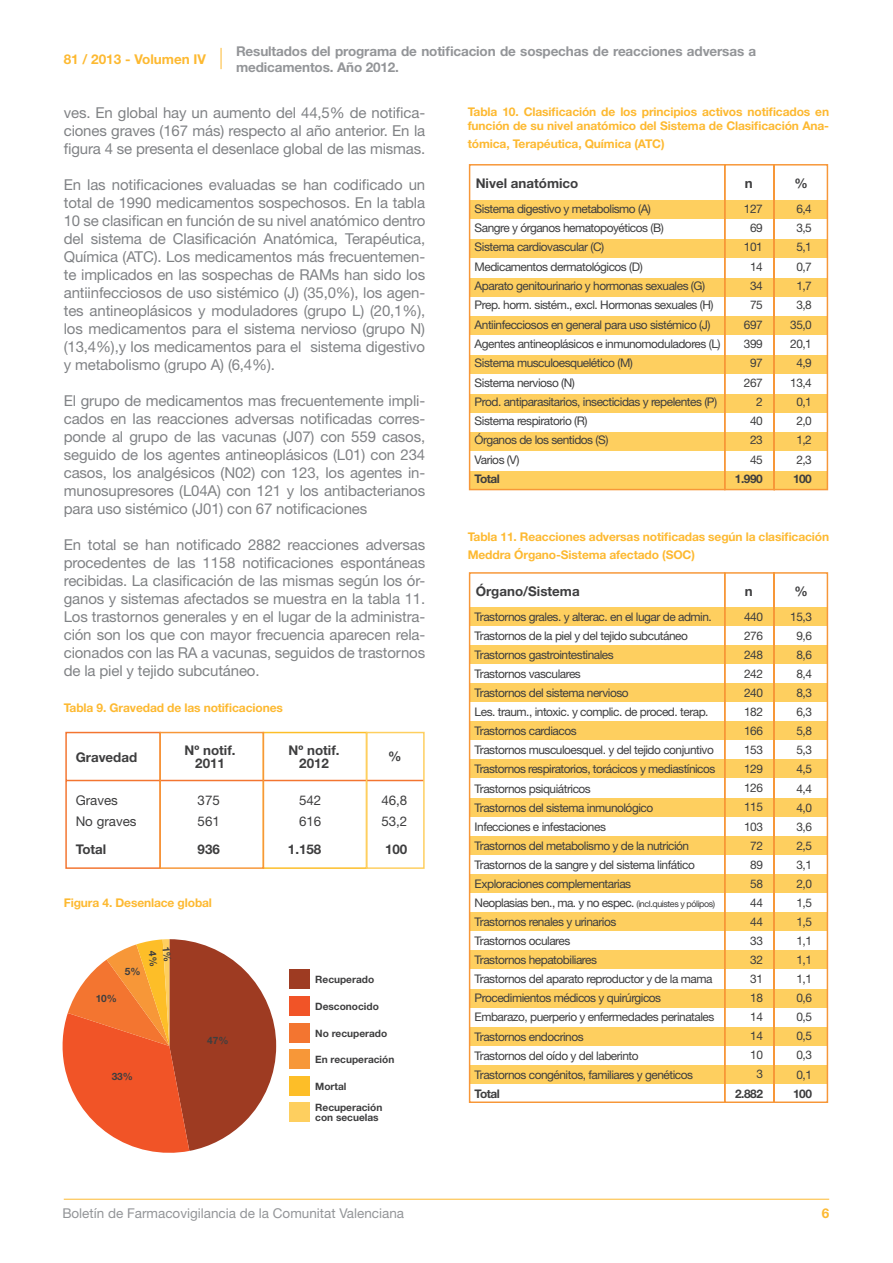
<style>
.page{position:relative;width:893px;height:1263px;background:#fff}
.page>*{position:absolute;margin:0;border:0;box-sizing:border-box;transform-origin:0 0}
.t1{font:15px/18px "Helvetica Neue LT";letter-spacing:-.01em;color:#808285;text-align:justify}
.t2{font:700 13.5px/16.2px "Helvetica Neue LT";letter-spacing:-.01em;color:#939598}
.t3{font:13.5px "Helvetica Neue LT";color:#939598}
.t4{font:700 13.5px "Helvetica Neue LT";color:#fdb931}
.t5{font:700 13.35px/13.4px "Helvetica Neue LT";color:#3e3e3f;text-align:center}
.t6{font:13.35px/20.9px "Helvetica Neue LT";color:#3e3e3f}
.t7{font:700 12px/14.4px "Helvetica Neue LT";letter-spacing:-.01em;color:#fdb931}
.t8{font:11.85px/19px "Helvetica Neue LT";letter-spacing:-.04em;color:#3e3e3f}
.t9{font:700 11.85px "Helvetica Neue LT";letter-spacing:-.04em;color:#3e3e3f}
.t10{font:700 10.2px/20.9px "Helvetica Neue LT";color:#3e3e3f}
.s1{font-size:8.85px}
</style>
<div class="page">
<hr style="left:64px;top:1199px;width:765px;height:1px;background:#fdb931">
<svg style="left:221px;top:48px;width:1px;height:21px"></svg>
<svg style="left:65px;top:731px;width:360px;height:138px"></svg>
<div style="left:366px;top:732px;width:59px;height:137px;border:1px solid #fecf5f"></div>
<div style="left:159px;top:732px;width:105px;height:137px;border:1px solid #f79738"></div>
<div style="left:470px;top:201px;width:357px;height:18px;background:#fecf5f"></div>
<div style="left:470px;top:239px;width:357px;height:19px;background:#fecf5f"></div>
<div style="left:470px;top:278px;width:357px;height:18px;background:#fecf5f"></div>
<div style="left:470px;top:316px;width:357px;height:19px;background:#fecf5f"></div>
<div style="left:470px;top:355px;width:357px;height:19px;background:#fecf5f"></div>
<div style="left:470px;top:394px;width:357px;height:18px;background:#fecf5f"></div>
<div style="left:470px;top:432px;width:357px;height:19px;background:#fecf5f"></div>
<div style="left:470px;top:471px;width:357px;height:19px;background:#fecf5f"></div>
<svg style="left:723px;top:164px;width:106px;height:327px"></svg>
<div style="left:470px;top:912px;width:357px;height:19px;background:#fecf5f"></div>
<div style="left:470px;top:950px;width:357px;height:19px;background:#fecf5f"></div>
<div style="left:470px;top:989px;width:357px;height:18px;background:#fecf5f"></div>
<div style="left:470px;top:1027px;width:357px;height:18px;background:#fecf5f"></div>
<div style="left:470px;top:1065px;width:357px;height:19px;background:#fecf5f"></div>
<div style="left:470px;top:607px;width:357px;height:18px;background:#fecf5f"></div>
<div style="left:470px;top:645px;width:357px;height:19px;background:#fecf5f"></div>
<div style="left:470px;top:683px;width:357px;height:19px;background:#fecf5f"></div>
<div style="left:470px;top:721px;width:357px;height:19px;background:#fecf5f"></div>
<div style="left:470px;top:760px;width:357px;height:18px;background:#fecf5f"></div>
<div style="left:470px;top:798px;width:357px;height:18px;background:#fecf5f"></div>
<div style="left:470px;top:836px;width:357px;height:18px;background:#fecf5f"></div>
<div style="left:470px;top:874px;width:357px;height:19px;background:#fecf5f"></div>
<svg style="left:723px;top:572px;width:106px;height:531px"></svg>
<div style="left:289px;top:969px;width:21px;height:20px;background:#9e3b22"></div>
<div style="left:289px;top:996px;width:21px;height:19px;background:#f15427"></div>
<div style="left:289px;top:1023px;width:21px;height:20px;background:#f37530"></div>
<div style="left:289px;top:1050px;width:21px;height:19px;background:#f79738"></div>
<div style="left:289px;top:1076px;width:21px;height:19px;background:#fdbe28"></div>
<div style="left:289px;top:1102px;width:21px;height:20px;background:#fecf5f"></div>
<svg style="left:62px;top:939px;width:214px;height:214px"></svg>
<p class="t4" style="left:64px;top:51px;width:144px">81 / 2013 - Volumen IV</p>
<p class="t2" style="left:236px;top:42px;width:522px">Resultados del programa de notificacion de sospechas de reacciones adversas a medicamentos. Año 2012.</p>
<p class="t1" style="left:64px;top:104px;width:363px">ves. En global hay un aumento del 44,5% de notifica&shy;ciones graves (167 más) respecto al año anterior. En la figura 4 se presenta el desenlace global de las mismas.</p>
<p class="t1" style="left:64px;top:176px;width:363px">En las notificaciones evaluadas se han codificado un total de 1990 medicamentos sospechosos. En la tabla 10 se clasifican en función de su nivel anatómico dentro del sistema de Clasificación Anatómica, Terapéutica, Química (ATC). Los medicamentos más frecuentemen&shy;te implicados en las sospechas de RAMs han sido los antiinfecciosos de uso sistémico (J) (35,0%), los agen&shy;tes antineoplásicos y moduladores (grupo L) (20,1%), los medicamentos para el sistema nervioso (grupo N) (13,4%),y los medicamentos para el sistema digestivo y metabolismo (grupo A) (6,4%).</p>
<p class="t1" style="left:64px;top:392px;width:363px">El grupo de medicamentos mas frecuentemente impli&shy;cados en las reacciones adversas notificadas corres&shy;ponde al grupo de las vacunas (J07) con 559 casos, seguido de los agentes antineoplásicos (L01) con 234 casos, los analgésicos (N02) con 123, los agentes in&shy;munosupresores (L04A) con 121 y los antibacterianos para uso sistémico (J01) con 67 notificaciones</p>
<p class="t1" style="left:64px;top:536px;width:363px">En total se han notificado 2882 reacciones adversas procedentes de las 1158 notificaciones espontáneas recibidas. La clasificación de las mismas según los ór&shy;ganos y sistemas afectados se muestra en la tabla 11.<br>Los trastornos generales y en el lugar de la administra&shy;ción son los que con mayor frecuencia aparecen rela&shy;cionados con las RA a vacunas, seguidos de trastornos de la piel y tejido subcutáneo.</p>
<p class="t7" style="left:64px;top:700px;width:221px">Tabla 9. Gravedad de las notificaciones</p>
<p class="t5" style="left:76px;top:750px;width:63px">Gravedad</p>
<p class="t6" style="left:76px;top:790px;width:62px">Graves<br>No graves</p>
<p class="t5" style="left:76px;top:842px;width:32px">Total</p>
<p class="t5" style="left:185px;top:743px;width:52px">Nº notif.<br>2011</p>
<p class="t6" style="left:198px;top:790px;width:24px">375<br>561</p>
<p class="t5" style="left:198px;top:842px;width:24px">936</p>
<p class="t7" style="left:64px;top:895px;width:150px">Figura 4. Desenlace global</p>
<p class="t10" style="left:96px;top:988px;width:23px">10%</p>
<p class="t10" style="left:125px;top:961px;width:17px">5%</p>
<p class="t10" style="left:112px;top:1065px;width:23px">33%</p>
<p class="t10" style="left:207px;top:1030px;width:23px">47%</p>
<p class="t5" style="left:289px;top:743px;width:52px">Nº notif.<br>2012</p>
<p class="t6" style="left:299px;top:790px;width:24px">542<br>616</p>
<p class="t5" style="left:288px;top:842px;width:35px">1.158</p>
<p class="t5" style="left:388px;top:749px;width:15px">%</p>
<p class="t6" style="left:381px;top:790px;width:28px">46,8<br>53,2</p>
<p class="t5" style="left:385px;top:842px;width:24px">100</p>
<p class="t10" style="left:315px;top:969px;width:60px">Recuperado</p>
<p class="t10" style="left:315px;top:996px;width:65px">Desconocido</p>
<p class="t10" style="left:315px;top:1023px;width:74px">No recuperado</p>
<p class="t10" style="left:315px;top:1048px;width:81px">En recuperación</p>
<p class="t10" style="left:315px;top:1076px;width:69px">Mortal<br>Recuperación</p>
<p class="t10" style="left:315px;top:1107px;width:65px">con secuelas</p>
<p class="t7" style="left:468px;top:104px;width:363px">Tabla 10. Clasificación de los principios activos notificados en función de su nivel anatómico del Sistema de Clasificación Ana-</p>
<p class="t7" style="left:468px;top:136px;width:198px">tómica, Terapéutica, Química (ATC)</p>
<p class="t5" style="left:476px;top:176px;width:104px">Nivel anatómico</p>
<p class="t8" style="left:475px;top:199px;width:247px">Sistema digestivo y metabolismo (A)<br>Sangre y órganos hematopoyéticos (B)<br>Sistema cardiovascular (C)<br>Medicamentos dermatológicos (D)<br>Aparato genitourinario y hormonas sexuales (G)<br>Prep. horm. sistém., excl. Hormonas sexuales (H)<br>Antiinfecciosos en general para uso sistémico (J)<br>Agentes antineoplásicos e inmunomoduladores (L)<br>Sistema musculoesquelético (M)<br>Sistema nervioso (N)<br>Prod. antiparasitarios, insecticidas y repelentes (P)<br>Sistema respiratorio (R)<br>Órganos de los sentidos (S)<br>Varios (V)</p>
<p class="t9" style="left:475px;top:471px;width:27px">Total</p>
<p class="t5" style="left:745px;top:176px;width:9px">n</p>
<p class="t8" style="left:744px;top:199px;width:20px;text-align:right">127<br>69<br>101<br>14<br>34<br>75<br>697<br>399<br>97<br>267<br>2<br>40<br>23<br>45</p>
<p class="t9" style="left:735px;top:471px;width:29px">1.990</p>
<p class="t5" style="left:794px;top:176px;width:15px">%</p>
<p class="t8" style="left:790px;top:199px;width:23px;text-align:center">6,4<br>3,5<br>5,1<br>0,7<br>1,7<br>3,8<br>35,0<br>20,1<br>4,9<br>13,4<br>0,1<br>2,0<br>1,2<br>2,3</p>
<p class="t9" style="left:793px;top:471px;width:20px">100</p>
<p class="t7" style="left:468px;top:527px;width:363px;line-height:18px">Tabla 11. Reacciones adversas notificadas según la clasificación<br>Meddra Órgano-Sistema afectado (SOC)</p>
<p class="t5" style="left:476px;top:584px;width:105px">Órgano/Sistema</p>
<p class="t8" style="left:475px;top:607px;width:242px">Trastornos grales. y alterac. en el lugar de admin.<br>Trastornos de la piel y del tejido subcutáneo Trastornos gastrointestinales<br>Trastornos vasculares<br>Trastornos del sistema nervioso<br>Les. traum., intoxic. y complic. de proced. terap.<br>Trastornos cardiacos<br>Trastornos musculoesquel. y del tejido conjuntivo Trastornos respiratorios, torácicos y mediastínicos Trastornos psiquiátricos<br>Trastornos del sistema inmunológico<br>Infecciones e infestaciones<br>Trastornos del metabolismo y de la nutrición Trastornos de la sangre y del sistema linfático Exploraciones complementarias<br>Neoplasias ben., ma. y no espec. <span class="s1">(incl.quistes y pólipos)<br></span>Trastornos renales y urinarios<br>Trastornos oculares<br>Trastornos hepatobiliares<br>Trastornos del aparato reproductor y de la mama Procedimientos médicos y quirúrgicos Embarazo, puerperio y enfermedades perinatales Trastornos endocrinos<br>Trastornos del oído y del laberinto<br>Trastornos congénitos, familiares y genéticos</p>
<p class="t9" style="left:475px;top:1086px;width:27px">Total</p>
<p class="t5" style="left:745px;top:584px;width:9px">n</p>
<p class="t8" style="left:744px;top:607px;width:20px;text-align:right">440<br>276<br>248<br>242<br>240<br>182<br>166<br>153<br>129<br>126<br>115<br>103<br>72<br>89<br>58<br>44<br>44<br>33<br>32<br>31<br>18<br>14<br>14<br>10<br>3</p>
<p class="t9" style="left:735px;top:1086px;width:29px">2.882</p>
<p class="t5" style="left:794px;top:584px;width:15px">%</p>
<p class="t8" style="left:790px;top:607px;width:23px;text-align:center">15,3<br>9,6<br>8,6<br>8,4<br>8,3<br>6,3<br>5,8<br>5,3<br>4,5<br>4,4<br>4,0<br>3,6<br>2,5<br>3,1<br>2,0<br>1,5<br>1,5<br>1,1<br>1,1<br>1,1<br>0,6<br>0,5<br>0,5<br>0,3<br>0,1</p>
<p class="t9" style="left:793px;top:1086px;width:20px">100</p>
<p class="t3" style="left:62px;top:1205px;width:343px">Boletín de Farmacovigilancia de la Comunitat Valenciana</p>
<p class="t4" style="left:822px;top:1205px;width:9px">6</p>
</div>
